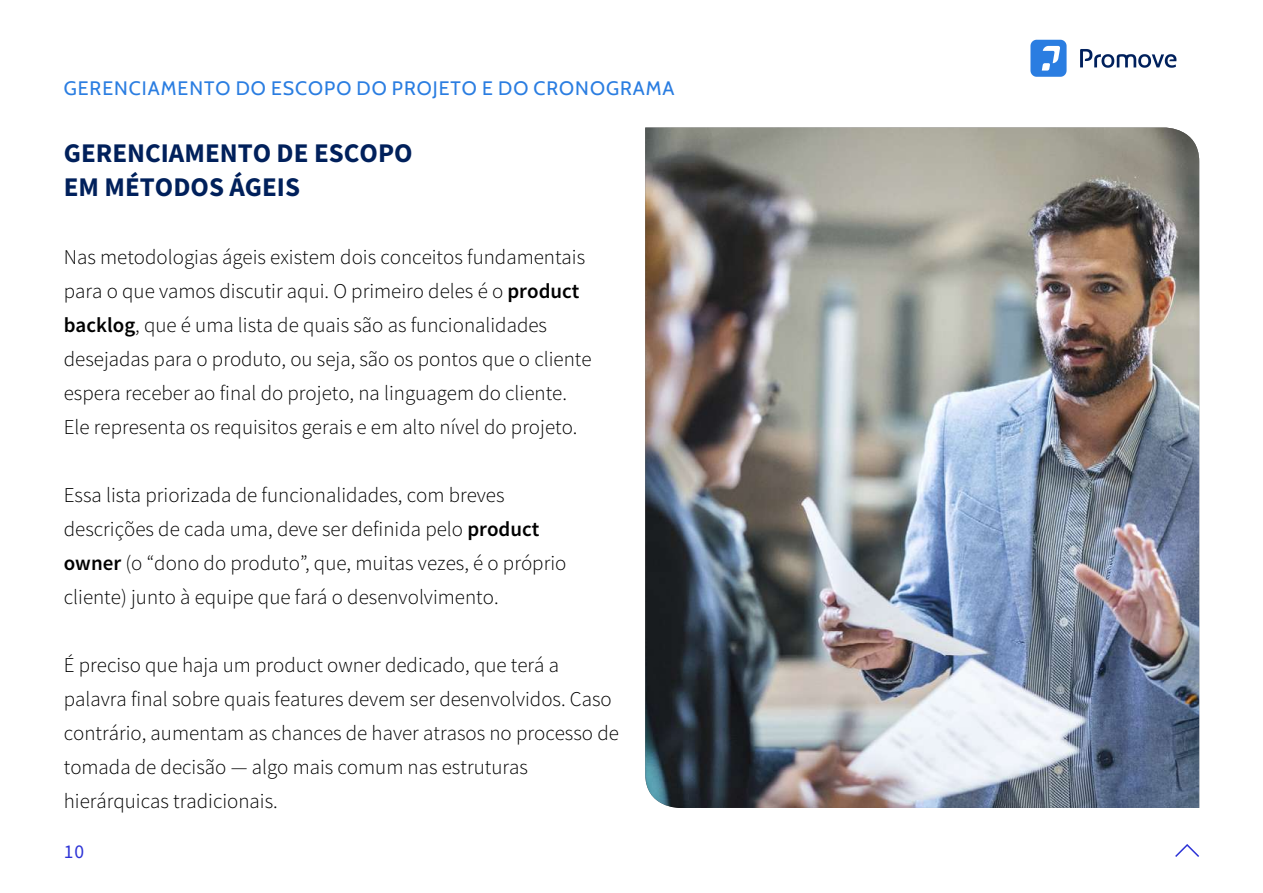
<style>
.page{position:relative;width:1263px;height:893px;background:#fff}
.page>*{position:absolute;margin:0;border:0;box-sizing:border-box;transform-origin:0 0}
.t1{font:700 27px/34px "Source Sans Pro";color:#00205b}
.t2{font:300 21px/34px "Source Sans Pro";color:#000}
.t3{font:19.5px "Cabin";letter-spacing:.05em;color:#2a7de1}
.t4{font:19.5px "Source Sans Pro";color:#2d33d6}
.s1{font-weight:600}
</style>
<div class="page">
<svg style="left:1175px;top:844px;width:24px;height:13px"></svg>
<img style="left:645px;top:128px;width:554px;height:680px">
<img style="left:1030px;top:39px;width:147px;height:38px">
<p class="t3" style="left:64px;top:73px;width:612px">GERENCIAMENTO DO ESCOPO DO PROJETO E DO CRONOGRAMA</p>
<p class="t1" style="left:64px;top:135px;width:350px">GERENCIAMENTO DE ESCOPO<br>EM MÉTODOS ÁGEIS</p>
<p class="t2" style="left:64px;top:240px;width:529px">Nas metodologias ágeis existem dois conceitos fundamentais para o que vamos discutir aqui. O primeiro deles é o <span class="s1">product backlog</span>, que é uma lista de quais são as funcionalidades desejadas para o produto, ou seja, são os pontos que o cliente espera receber ao final do projeto, na linguagem do cliente.<br>Ele representa os requisitos gerais e em alto nível do projeto.</p>
<p class="t2" style="left:64px;top:478px;width:504px">Essa lista priorizada de funcionalidades, com breves descrições de cada uma, deve ser definida pelo <span class="s1">product owner</span> (o “dono do produto”, que, muitas vezes, é o próprio cliente) junto à equipe que fará o desenvolvimento.</p>
<p class="t2" style="left:64px;top:648px;width:557px">É preciso que haja um product owner dedicado, que terá a palavra final sobre quais features devem ser desenvolvidos. Caso contrário, aumentam as chances de haver atrasos no processo de tomada de decisão — algo mais comum nas estruturas hierárquicas tradicionais.</p>
<p class="t4" style="left:64px;top:839px;width:22px">10</p>
</div>
